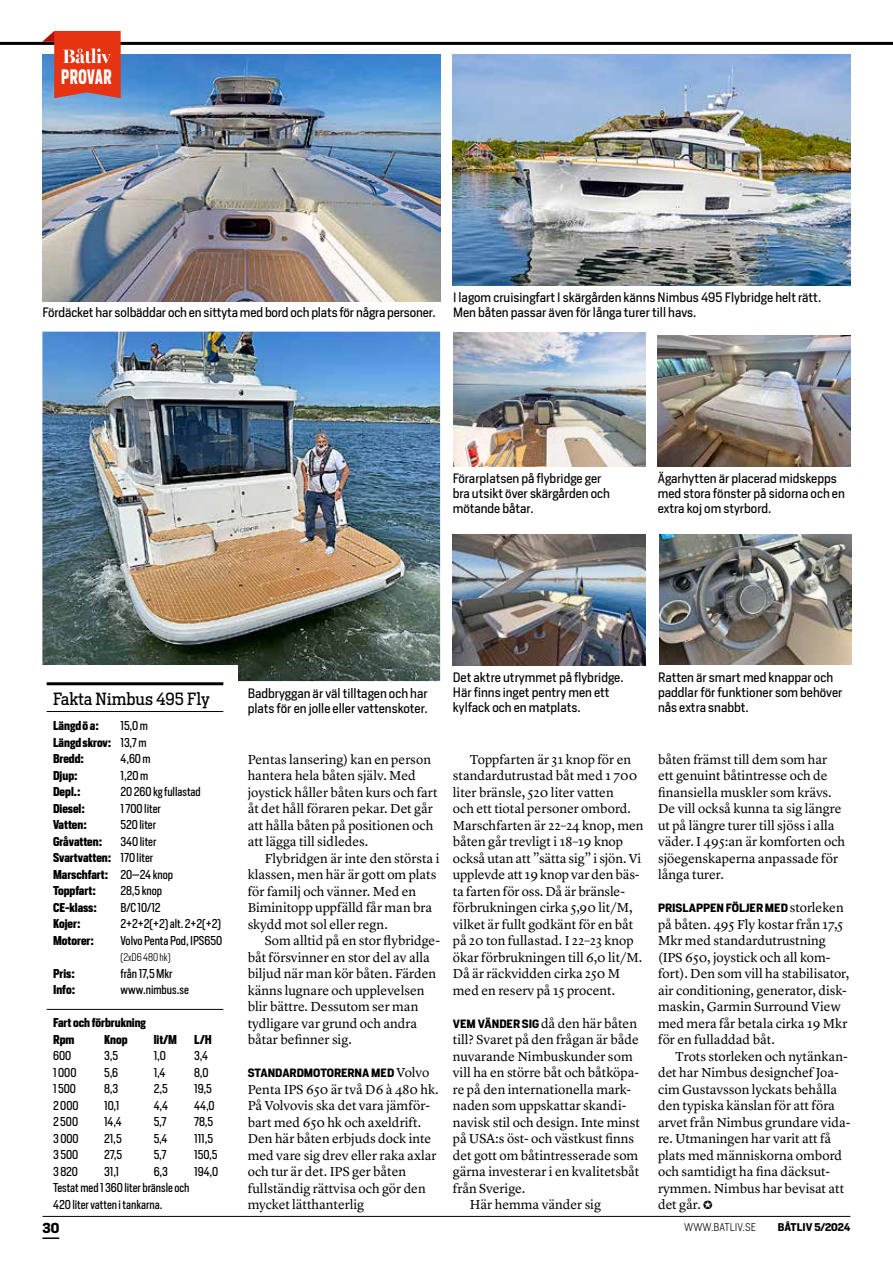
<style>
.page{position:relative;width:893px;height:1263px;background:#fff}
.page>*{position:absolute;margin:0;border:0;box-sizing:border-box;transform-origin:0 0}
.t1{font:700 19.5px "Heron Sans Cond";letter-spacing:.04em;color:#fff;scale:.77 1}
.t2{font:16.5px "Heron Serif";color:#000}
.t3{font:13.5px/16.5px "Lyon Text";color:#000}
.t4{font:700 13.5px "Heron Serif";color:#000}
.t5{font:12.75px/15px "Heron Sans";color:#000}
.t6{font:12px/16.5px "Heron Sans Cond";color:#000}
.t7{font:700 12px/16.5px "Heron Sans Cond";color:#000}
.t8{font:700 11.25px "Heron Sans";color:#000}
.t9{font:300 10.5px "Heron Sans";color:#000}
.t10{font:700 10.5px "Heron Sans";color:#000}
.t11{font:300 10.5px "Heron Sans Cond";color:#000}
.s1{font-weight:400}
.s2{font-family:"Lyon Text";font-weight:400;font-size:13.5px}
.s3{font-family:"Heron Sans";font-weight:700;font-size:11.25px}
</style>
<div class="page">
<hr style="left:43px;top:1216px;width:807px;height:1px;background:#000">
<svg style="left:43px;top:1237px;width:16px;height:2px"></svg>
<hr style="left:0;top:42px;width:893px;height:3px;background:#000">
<img style="left:42px;top:332px;width:398px;height:349px">
<img style="left:43px;top:54px;width:397px;height:248px">
<svg style="left:42px;top:31px;width:79px;height:67px;background:#d25241"></svg>
<img style="left:658px;top:335px;width:193px;height:131px">
<img style="left:659px;top:535px;width:192px;height:129px">
<img style="left:453px;top:332px;width:192px;height:134px">
<img style="left:453px;top:535px;width:192px;height:130px">
<img style="left:453px;top:54px;width:398px;height:231px">
<div style="left:40px;top:665px;width:198px;height:23px;background:#fff"></div>
<hr style="left:47px;top:711px;width:176px;height:1px;background:#000">
<hr style="left:47px;top:682px;width:176px;height:3px;background:#000">
<hr style="left:47px;top:1009px;width:176px;height:1px;background:#000">
<h1 class="t1" style="left:61px;top:64px;width:67px">PROVAR</h1>
<p class="t5" style="left:43px;top:304px;width:395px">Fördäcket har solbäddar och en sittyta med bord och plats för några personer.</p>
<p class="t5" style="left:453px;top:289px;width:370px">I lagom cruisingfart I skärgården känns Nimbus 495 Flybridge helt rätt.<br>Men båten passar även för långa turer till havs.</p>
<p class="t5" style="left:453px;top:470px;width:159px">Förarplatsen på flybridge ger bra utsikt över skärgården och mötande båtar.</p>
<p class="t5" style="left:658px;top:470px;width:189px">Ägarhytten är placerad midskepps med stora fönster på sidorna och en extra koj om styrbord.</p>
<p class="t2" style="left:53px;top:688px;width:158px">Fakta Nimbus 495 Fly</p>
<p class="t7" style="left:53px;top:718px;width:47px">Längd ö a:</p>
<p class="t7" style="left:53px;top:718px;width:96px;text-align:justify;text-indent:68px"><span class="s1">15,0 m </span>Längd skrov: <span class="s1">13,7 m </span>Bredd:</p>
<p class="t6" style="left:121px;top:750px;width:32px">4,60 m</p>
<p class="t7" style="left:53px;top:767px;width:26px">Djup:</p>
<p class="t6" style="left:121px;top:767px;width:29px">1,20 m</p>
<p class="t7" style="left:53px;top:784px;width:29px">Depl.:</p>
<p class="t6" style="left:121px;top:783px;width:82px">20 260 kg fullastad</p>
<p class="t7" style="left:53px;top:800px;width:33px">Diesel:</p>
<p class="t6" style="left:121px;top:800px;width:42px">1 700 liter</p>
<p class="t7" style="left:53px;top:817px;width:35px">Vatten:</p>
<p class="t6" style="left:121px;top:816px;width:37px">520 liter</p>
<p class="t7" style="left:53px;top:833px;width:51px">Gråvatten:</p>
<p class="t7" style="left:53px;top:833px;width:121px;text-indent:68px"><span class="s1">340 liter<br></span>Svartvatten: <span class="s1">170 liter<br></span>Marschfart: <span class="s1">20—24 knop<br></span>Toppfart:</p>
<p class="t6" style="left:121px;top:882px;width:43px">28,5 knop</p>
<p class="t7" style="left:53px;top:899px;width:46px">CE-klass:</p>
<p class="t6" style="left:121px;top:899px;width:42px">B/C 10/12</p>
<p class="t7" style="left:53px;top:916px;width:29px">Kojer:</p>
<p class="t6" style="left:121px;top:915px;width:102px">2+2+2(+2) alt. 2+2(+2)</p>
<p class="t7" style="left:53px;top:932px;width:43px">Motorer:</p>
<p class="t6" style="left:121px;top:932px;width:103px">Volvo Penta Pod, IPS650</p>
<p class="t11" style="left:121px;top:951px;width:52px">(2xD6 480 hk)</p>
<p class="t7" style="left:53px;top:965px;width:23px">Pris:</p>
<p class="t6" style="left:121px;top:965px;width:54px">från 17,5 Mkr</p>
<p class="t7" style="left:53px;top:982px;width:24px">Info:</p>
<p class="t6" style="left:121px;top:981px;width:70px">www.nimbus.se</p>
<p class="t7" style="left:53px;top:1015px;width:94px">Fart och förbrukning<br>Rpm</p>
<p class="t7" style="left:104px;top:1031px;width:25px">Knop</p>
<p class="t7" style="left:154px;top:1031px;width:25px">lit/M</p>
<p class="t7" style="left:194px;top:1031px;width:19px">L/H</p>
<p class="t6" style="left:53px;top:1047px;width:20px">600</p>
<p class="t6" style="left:104px;top:1047px;width:15px">3,5</p>
<p class="t6" style="left:154px;top:1047px;width:14px">1,0</p>
<p class="t6" style="left:194px;top:1047px;width:15px">3,4</p>
<p class="t6" style="left:53px;top:1064px;width:25px">1 000</p>
<p class="t6" style="left:104px;top:1064px;width:16px">5,6</p>
<p class="t6" style="left:154px;top:1064px;width:13px">1,4</p>
<p class="t6" style="left:194px;top:1064px;width:16px">8,0</p>
<p class="t6" style="left:53px;top:1080px;width:24px">1 500</p>
<p class="t6" style="left:104px;top:1080px;width:16px">8,3</p>
<p class="t6" style="left:154px;top:1080px;width:16px">2,5</p>
<p class="t6" style="left:194px;top:1080px;width:19px">19,5</p>
<p class="t6" style="left:53px;top:1097px;width:27px">2 000</p>
<p class="t6" style="left:104px;top:1097px;width:17px">10,1</p>
<p class="t6" style="left:154px;top:1097px;width:16px">4,4</p>
<p class="t6" style="left:194px;top:1097px;width:22px">44,0</p>
<p class="t6" style="left:53px;top:1113px;width:27px">2 500</p>
<p class="t6" style="left:104px;top:1113px;width:19px">14,4</p>
<p class="t6" style="left:154px;top:1113px;width:14px">5,7</p>
<p class="t6" style="left:194px;top:1113px;width:21px">78,5</p>
<p class="t6" style="left:53px;top:1130px;width:27px">3 000</p>
<p class="t6" style="left:104px;top:1130px;width:19px">21,5</p>
<p class="t6" style="left:154px;top:1130px;width:15px">5,4</p>
<p class="t6" style="left:194px;top:1130px;width:20px">111,5</p>
<p class="t6" style="left:53px;top:1146px;width:27px">3 500</p>
<p class="t6" style="left:104px;top:1146px;width:20px">27,5</p>
<p class="t6" style="left:154px;top:1146px;width:14px">5,7</p>
<p class="t6" style="left:194px;top:1146px;width:25px">150,5</p>
<p class="t6" style="left:53px;top:1163px;width:26px">3 820</p>
<p class="t6" style="left:104px;top:1163px;width:16px">31,1</p>
<p class="t6" style="left:154px;top:1163px;width:16px">6,3</p>
<p class="t6" style="left:194px;top:1163px;width:26px">194,0</p>
<p class="t6" style="left:53px;top:1179px;width:138px">Testat med 1 360 liter bränsle och<br>420 liter vatten i tankarna.</p>
<p class="t5" style="left:248px;top:685px;width:182px">Badbryggan är väl tilltagen och har plats för en jolle eller vattenskoter.</p>
<p class="t5" style="left:453px;top:669px;width:172px">Det aktre utrymmet på flybridge.<br>Här finns inget pentry men ett kylfack och en matplats.</p>
<p class="t5" style="left:658px;top:669px;width:186px">Ratten är smart med knappar och paddlar för funktioner som behöver nås extra snabbt.</p>
<p class="t3" style="left:248px;top:750px;width:192px">Pentas lansering) kan en person hantera hela båten själv. Med joystick håller båten kurs och fart åt det håll föraren pekar. Det går att hålla båten på positionen och att lägga till sidledes.</p>
<p class="t3" style="left:248px;top:849px;width:193px;text-indent:17px">Flybridgen är inte den största i klassen, men här är gott om plats för familj och vänner. Med en<br>Biminitopp uppfälld får man bra skydd mot sol eller regn.</p>
<p class="t3" style="left:248px;top:931px;width:194px;text-indent:17px">Som alltid på en stor flybridge&shy;båt försvinner en stor del av alla biljud när man kör båten. Färden känns lugnare och upplevelsen blir bättre. Dessutom ser man tydligare var grund och andra båtar befinner sig.</p>
<p class="t8" style="left:248px;top:1065px;width:183px">STANDARDMOTORERNA MED <span class="s2">Volvo</span></p>
<p class="t3" style="left:248px;top:1080px;width:192px">Penta IPS 650 är två D6 à 480 hk.<br>På Volvovis ska det vara jämför&shy;bart med 650 hk och axeldrift.<br>Den här båten erbjuds dock inte med vare sig drev eller raka axlar och tur är det. IPS ger båten fullständig rättvisa och gör den mycket lätthanterlig</p>
<p class="t3" style="left:453px;top:750px;width:192px;text-indent:17px">Toppfarten är 31 knop för en standardutrustad båt med 1 700 liter bränsle, 520 liter vatten<br>och ett tiotal personer ombord.<br>Marschfarten är 22–24 knop, men båten går trevligt i 18–19 knop också utan att ”sätta sig” i sjön. Vi upplevde att 19 knop var den bäs&shy;ta farten för oss. Då är bränsle&shy;förbrukningen cirka 5,90 lit/M, vilket är fullt godkänt för en båt på 20 ton fullastad. I 22–23 knop ökar förbrukningen till 6,0 lit/M.<br>Då är räckvidden cirka 250 M med en reserv på 15 procent.</p>
<p class="t3" style="left:453px;top:1014px;width:186px"><span class="s3">VEM VÄNDER SIG</span> då den här båten</p>
<p class="t3" style="left:453px;top:1030px;width:188px">till? Svaret på den frågan är både</p>
<p class="t3" style="left:453px;top:1047px;width:181px">nuvarande Nimbuskunder som</p>
<p class="t3" style="left:453px;top:1063px;width:188px">vill ha en större båt och båtköpa-</p>
<p class="t3" style="left:453px;top:1080px;width:180px">re på den internationella mark-</p>
<p class="t3" style="left:453px;top:1096px;width:175px">naden som uppskattar skandi-</p>
<p class="t3" style="left:453px;top:1113px;width:189px">navisk stil och design. Inte minst</p>
<p class="t3" style="left:453px;top:1129px;width:183px">på USA:s öst- och västkust finns</p>
<p class="t3" style="left:453px;top:1146px;width:187px">det gott om båtintresserade som</p>
<p class="t3" style="left:453px;top:1162px;width:188px">gärna investerar i en kvalitetsbåt</p>
<p class="t3" style="left:453px;top:1179px;width:74px">från Sverige.</p>
<p class="t3" style="left:470px;top:1195px;width:133px">Här hemma vänder sig</p>
<p class="t3" style="left:658px;top:750px;width:189px">båten främst till dem som har ett genuint båtintresse och de finansiella muskler som krävs.<br>De vill också kunna ta sig längre ut på längre turer till sjöss i alla väder. I 495:an är komforten och sjöegenskaperna anpassade för långa turer.</p>
<p class="t8" style="left:658px;top:900px;width:187px">PRISLAPPEN FÖLJER MED <span class="s2">storleken</span></p>
<p class="t3" style="left:658px;top:915px;width:193px">på båten. 495 Fly kostar från 17,5<br>Mkr med standardutrustning (IPS 650, joystick och all kom&shy;fort). Den som vill ha stabilisator, air conditioning, generator, disk&shy;maskin, Garmin Surround View med mera får betala cirka 19 Mkr för en fulladdad båt.</p>
<p class="t3" style="left:658px;top:1047px;width:194px;text-indent:17px">Trots storleken och nytänkan&shy;det har Nimbus designchef Joa&shy;cim Gustavsson lyckats behålla den typiska känslan för att föra arvet från Nimbus grundare vida&shy;re. Utmaningen har varit att få plats med människorna ombord och samtidigt ha fina däcksut&shy;rymmen. Nimbus har bevisat att det går. ✪</p>
<p class="t4" style="left:43px;top:1219px;width:18px">30</p>
<p class="t9" style="left:684px;top:1220px;width:73px">WWW.BATLIV.SE</p>
<p class="t10" style="left:778px;top:1220px;width:74px">BÅTLIV 5/2024</p>
</div>
